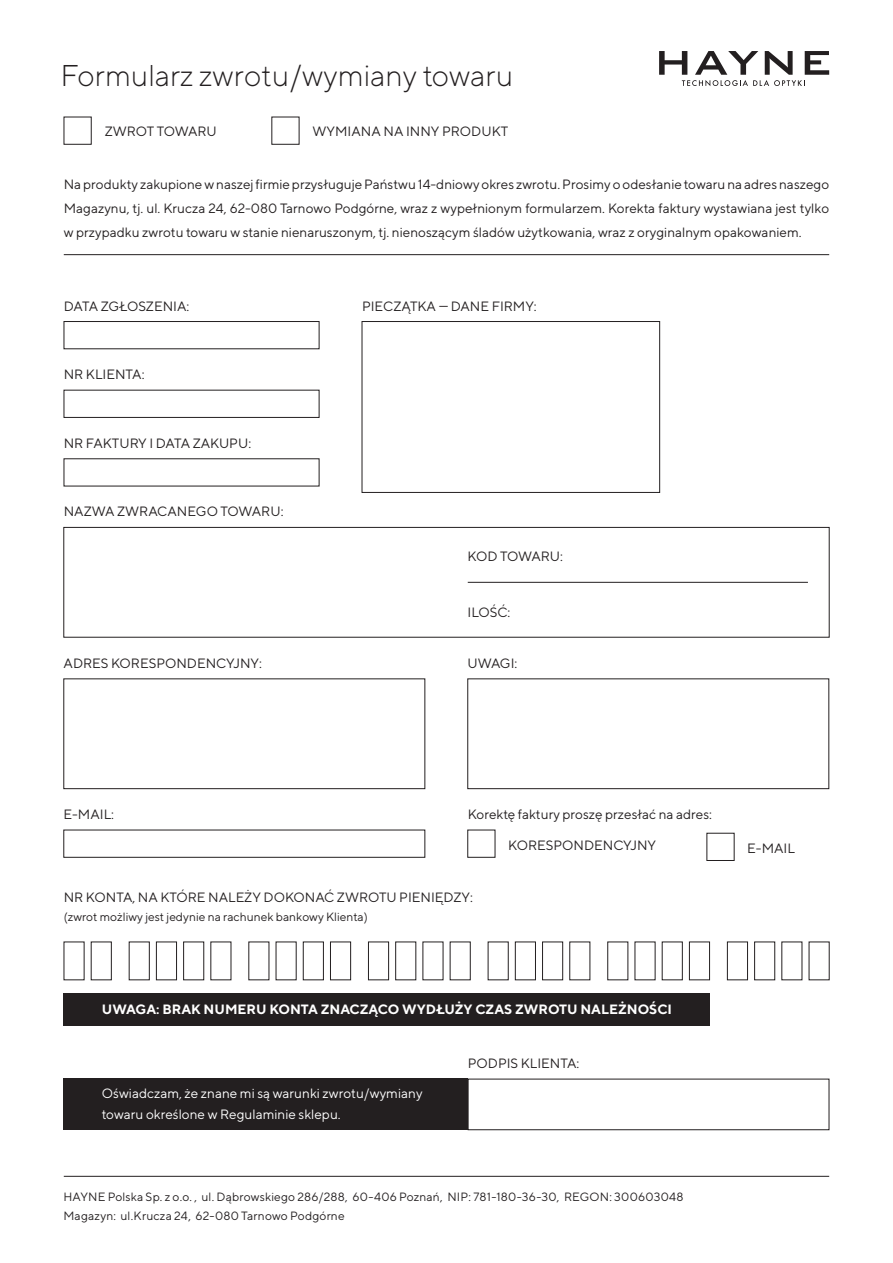
<style>
.page{position:relative;width:893px;height:1263px;background:#fff}
.page>*{position:absolute;margin:0;border:0;box-sizing:border-box;transform-origin:0 0}
.t1{font:300 30px "TT Norms";color:#231f20}
.t2{font:13.5px/24px "TT Norms";color:#231f20;text-align:justify}
.t3{font:13.5px/21px "TT Norms";color:#fff}
.t4{font:700 13.5px "TT Norms";color:#fff}
.t5{font:13.5px "TT Norms";letter-spacing:-.02em;color:#231f20}
.t6{font:12px "TT Norms";letter-spacing:.01em;color:#231f20}
</style>
<div class="page">
<hr style="left:64px;top:254px;width:765px;height:1px;background:#231f20">
<div style="left:64px;top:117px;width:28px;height:28px;border:1px solid #231f20"></div>
<hr style="left:64px;top:1176px;width:765px;height:1px;background:#231f20">
<svg style="left:659px;top:51px;width:170px;height:35px"></svg>
<div style="left:64px;top:390px;width:255px;height:28px;border:1px solid #231f20"></div>
<div style="left:64px;top:321px;width:255px;height:28px;border:1px solid #231f20"></div>
<div style="left:63px;top:527px;width:767px;height:111px;border:1px solid #231f20"></div>
<div style="left:467px;top:678px;width:362px;height:111px;border:1px solid #231f20"></div>
<div style="left:63px;top:678px;width:362px;height:111px;border:1px solid #231f20"></div>
<div style="left:63px;top:830px;width:362px;height:28px;border:1px solid #231f20"></div>
<div style="left:467px;top:830px;width:28px;height:28px;border:1px solid #231f20"></div>
<div style="left:362px;top:321px;width:298px;height:172px;border:1px solid #231f20"></div>
<div style="left:64px;top:993px;width:646px;height:32px;background:#231f20"></div>
<div style="left:64px;top:1079px;width:404px;height:51px;background:#231f20"></div>
<div style="left:129px;top:941px;width:21px;height:39px;border:1px solid #231f20"></div>
<div style="left:156px;top:941px;width:21px;height:39px;border:1px solid #231f20"></div>
<div style="left:183px;top:941px;width:21px;height:39px;border:1px solid #231f20"></div>
<div style="left:91px;top:941px;width:21px;height:39px;border:1px solid #231f20"></div>
<div style="left:303px;top:941px;width:21px;height:39px;border:1px solid #231f20"></div>
<div style="left:330px;top:941px;width:21px;height:39px;border:1px solid #231f20"></div>
<div style="left:368px;top:941px;width:21px;height:39px;border:1px solid #231f20"></div>
<div style="left:395px;top:941px;width:21px;height:39px;border:1px solid #231f20"></div>
<div style="left:450px;top:941px;width:21px;height:39px;border:1px solid #231f20"></div>
<div style="left:488px;top:941px;width:21px;height:39px;border:1px solid #231f20"></div>
<div style="left:515px;top:941px;width:21px;height:39px;border:1px solid #231f20"></div>
<div style="left:542px;top:941px;width:21px;height:39px;border:1px solid #231f20"></div>
<div style="left:569px;top:941px;width:21px;height:39px;border:1px solid #231f20"></div>
<div style="left:607px;top:941px;width:21px;height:39px;border:1px solid #231f20"></div>
<div style="left:662px;top:941px;width:21px;height:39px;border:1px solid #231f20"></div>
<div style="left:689px;top:941px;width:21px;height:39px;border:1px solid #231f20"></div>
<div style="left:727px;top:941px;width:21px;height:39px;border:1px solid #231f20"></div>
<div style="left:754px;top:941px;width:21px;height:39px;border:1px solid #231f20"></div>
<div style="left:468px;top:1079px;width:361px;height:51px;border:1px solid #231f20"></div>
<hr style="left:468px;top:582px;width:340px;height:1px;background:#231f20">
<p class="t1" style="left:61px;top:57px;width:454px">Formularz zwrotu/wymiany towaru</p>
<p class="t2" style="left:105px;top:119px;width:114px">ZWROT TOWARU</p>
<p class="t2" style="left:313px;top:119px;width:197px">WYMIANA NA INNY PRODUKT</p>
<p class="t2" style="left:64px;top:172px;width:767px">Na produkty zakupione w naszej firmie przysługuje Państwu 14-dniowy okres zwrotu. Prosimy o odesłanie towaru na adres naszego Magazynu, tj. ul. Krucza 24, 62-080 Tarnowo Podgórne, wraz z wypełnionym formularzem. Korekta faktury wystawiana jest tylko w przypadku zwrotu towaru w stanie nienaruszonym, tj. nienoszącym śladów użytkowania, wraz z oryginalnym opakowaniem.</p>
<p class="t2" style="left:64px;top:293px;width:127px">DATA ZGŁOSZENIA:</p>
<p class="t2" style="left:64px;top:362px;width:82px">NR KLIENTA:</p>
<p class="t2" style="left:64px;top:431px;width:189px">NR FAKTURY I DATA ZAKUPU:</p>
<p class="t2" style="left:64px;top:499px;width:221px">NAZWA ZWRACANEGO TOWARU:</p>
<p class="t2" style="left:64px;top:651px;width:200px">ADRES KORESPONDENCYJNY:</p>
<p class="t2" style="left:362px;top:293px;width:176px">PIECZĄTKA DANE FIRMY:</p>
<p class="t5" style="left:468px;top:548px;width:97px">KOD TOWARU:</p>
<p class="t2" style="left:468px;top:600px;width:44px">ILOŚĆ:</p>
<p class="t2" style="left:468px;top:651px;width:51px">UWAGI:</p>
<p class="t2" style="left:64px;top:802px;width:52px">E-MAIL:</p>
<p class="t2" style="left:468px;top:802px;width:246px">Korektę faktury proszę przesłać na adres:</p>
<p class="t2" style="left:508px;top:833px;width:149px">KORESPONDENCYJNY</p>
<p class="t2" style="left:747px;top:836px;width:49px">E-MAIL</p>
<p class="t2" style="left:64px;top:885px;width:411px">NR KONTA, NA KTÓRE NALEŻY DOKONAĆ ZWROTU PIENIĘDZY:</p>
<p class="t6" style="left:64px;top:909px;width:305px">(zwrot możliwy jest jedynie na rachunek bankowy Klienta)</p>
<p class="t4" style="left:102px;top:1001px;width:572px">UWAGA: BRAK NUMERU KONTA ZNACZĄCO WYDŁUŻY CZAS ZWROTU NALEŻNOŚCI</p>
<p class="t3" style="left:102px;top:1083px;width:322px">Oświadczam, że znane mi są warunki zwrotu/wymiany towaru określone w Regulaminie sklepu.</p>
<p class="t2" style="left:468px;top:1051px;width:113px">PODPIS KLIENTA:</p>
<p class="t6" style="left:63px;top:1189px;width:622px">HAYNE Polska Sp. z o.o. , ul. Dąbrowskiego 286/288, 60-406 Poznań, NIP: 781-180-36-30, REGON: 300603048</p>
<p class="t6" style="left:63px;top:1209px;width:283px">Magazyn: ul.Krucza 24, 62-080 Tarnowo Podgórne</p>
</div>
